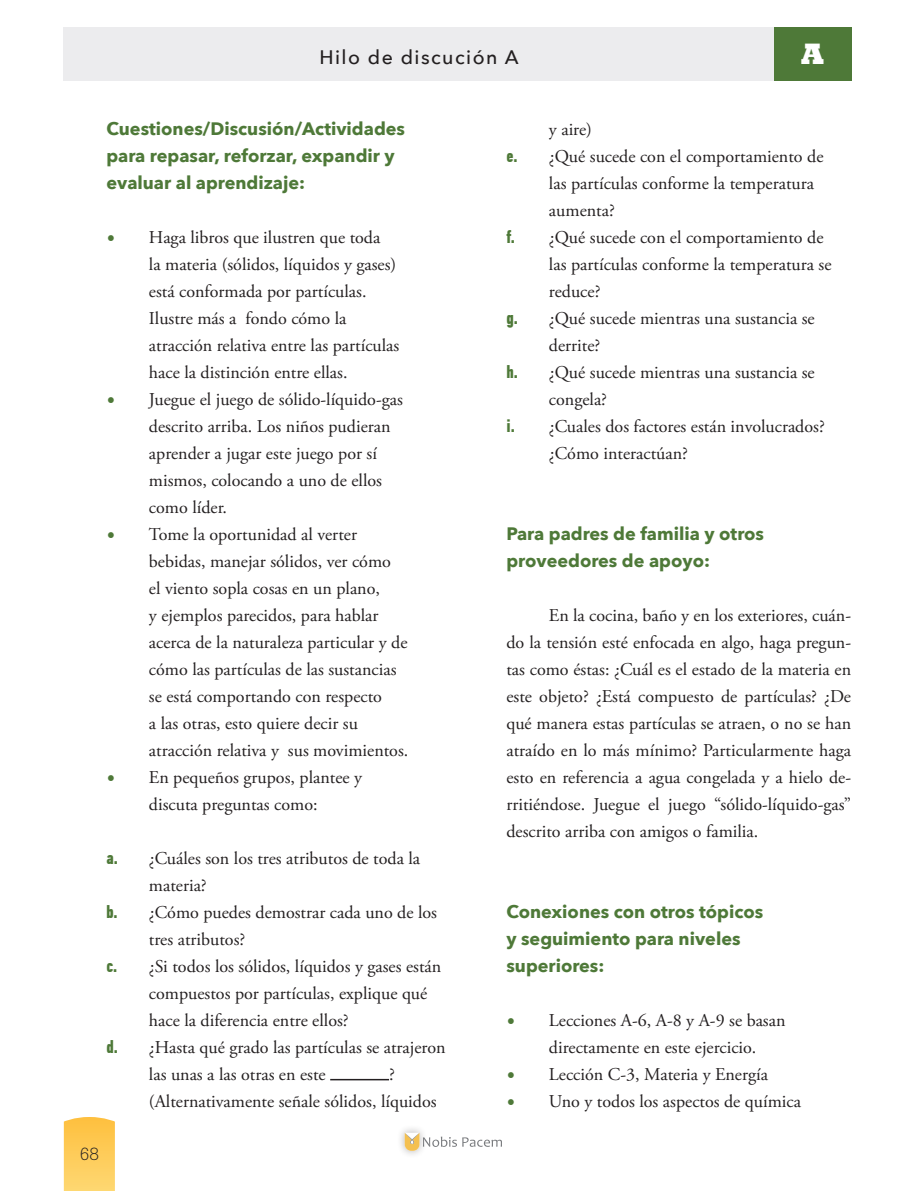
<style>
.page{position:relative;width:915px;height:1191px;background:#fff}
.page>*{position:absolute;margin:0;border:0;box-sizing:border-box;transform-origin:0 0}
.t1{font:800 30px "Rockwell Std";color:#fff}
.t2{font:500 19.5px "Avenir Next";letter-spacing:.075em;color:#231f20}
._02_Cuerpo_de_texto{font:18px/27px "Adobe Garamond Pro";color:#231f20}
._02_Subtítulos{font:700 18px/27px "Avenir Next";color:#4e7938}
.t3{font:300 18px "Rockwell Std";color:#231f20}
.s1{font-family:"PF Din Text Comp Pro";font-weight:700;color:#4e7938}
</style>
<div class="page">
<svg style="left:64px;top:1117px;width:51px;height:74px"></svg>
<div style="left:64px;top:27px;width:709px;height:54px;background:#ececee"></div>
<div style="left:396px;top:1124px;width:31px;height:34px;background:#231f20;opacity:.33"></div>
<svg style="left:404px;top:1132px;width:98px;height:18px"></svg>
<div style="left:773px;top:27px;width:77px;height:54px;background:#4e7938"></div>
<hr style="left:330px;top:1079px;width:59px;height:1px;background:#231f20">
<p class="t2" style="left:319px;top:40px;width:201px">Hilo de discución A</p>
<h1 class="t1" style="left:800px;top:35px;width:24px">A</h1>
<p class="_02_Subtítulos" style="left:106px;top:115px;width:300px">Cuestiones/Discusión/Actividades para repasar, reforzar, expandir y evaluar al aprendizaje:</p>
<p class="_02_Cuerpo_de_texto" style="left:149px;top:224px;width:252px;text-indent:-43px"><span class="s1">•</span> Haga libros que ilustren que toda<br>la materia (sólidos, líquidos y gases) está conformada por partículas.<br>Ilustre más a fondo cómo la atracción relativa entre las partículas hace la distinción entre ellas.</p>
<p class="_02_Cuerpo_de_texto" style="left:149px;top:386px;width:255px;text-indent:-43px"><span class="s1">•</span> Juegue el juego de sólido-líquido-gas descrito arriba. Los niños pudieran aprender a jugar este juego por sí mismos, colocando a uno de ellos como líder.</p>
<p class="_02_Cuerpo_de_texto" style="left:149px;top:521px;width:261px;text-indent:-43px"><span class="s1">•</span> Tome la oportunidad al verter bebidas, manejar sólidos, ver cómo<br>el viento sopla cosas en un plano,<br>y ejemplos parecidos, para hablar acerca de la naturaleza particular y de cómo las partículas de las sustancias se está comportando con respecto<br>a las otras, esto quiere decir su atracción relativa y sus movimientos.</p>
<p class="_02_Cuerpo_de_texto" style="left:106px;top:764px;width:257px;text-align:center"><span class="s1">•</span> En pequeños grupos, plantee y discuta preguntas como:</p>
<p class="_02_Cuerpo_de_texto" style="left:149px;top:845px;width:273px;text-indent:-43px"><span class="s1">a.</span> ¿Cuáles son los tres atributos de toda la materia?</p>
<p class="_02_Cuerpo_de_texto" style="left:149px;top:899px;width:289px;text-indent:-43px"><span class="s1">b.</span> ¿Cómo puedes demostrar cada uno de los tres atributos?</p>
<p class="_02_Cuerpo_de_texto" style="left:149px;top:953px;width:294px;text-indent:-43px"><span class="s1">c.</span> ¿Si todos los sólidos, líquidos y gases están compuestos por partículas, explique qué hace la diferencia entre ellos?</p>
<p class="_02_Cuerpo_de_texto" style="left:149px;top:1034px;width:298px;text-indent:-43px"><span class="s1">d.</span> ¿Hasta qué grado las partículas se atrajeron las unas a las otras en este</p>
<p class="_02_Cuerpo_de_texto" style="left:149px;top:1061px;width:289px;text-indent:240px">? (Alternativamente señale sólidos, líquidos</p>
<p class="t3" style="left:80px;top:1143px;width:21px">68</p>
<p class="_02_Cuerpo_de_texto" style="left:549px;top:116px;width:44px">y aire)</p>
<p class="_02_Cuerpo_de_texto" style="left:549px;top:143px;width:276px;text-indent:-43px"><span class="s1">e.</span> ¿Qué sucede con el comportamiento de las partículas conforme la temperatura aumenta?</p>
<p class="_02_Cuerpo_de_texto" style="left:549px;top:224px;width:284px;text-indent:-43px"><span class="s1">f.</span> ¿Qué sucede con el comportamiento de las partículas conforme la temperatura se reduce?</p>
<p class="_02_Cuerpo_de_texto" style="left:549px;top:305px;width:267px;text-indent:-43px"><span class="s1">g.</span> ¿Qué sucede mientras una sustancia se derrite?</p>
<p class="_02_Cuerpo_de_texto" style="left:549px;top:359px;width:267px;text-indent:-43px"><span class="s1">h.</span> ¿Qué sucede mientras una sustancia se congela?</p>
<p class="_02_Cuerpo_de_texto" style="left:549px;top:413px;width:277px;text-indent:-43px"><span class="s1">i.</span> ¿Cuales dos factores están involucrados? ¿Cómo interactúan?</p>
<p class="_02_Subtítulos" style="left:506px;top:520px;width:259px">Para padres de familia y otros proveedores de apoyo:</p>
<p class="_02_Cuerpo_de_texto" style="left:506px;top:602px;width:346px;text-align:justify;text-indent:43px">En la cocina, baño y en los exteriores, cuán&shy;do la tensión esté enfocada en algo, haga pregun&shy;tas como éstas: ¿Cuál es el estado de la materia en este objeto? ¿Está compuesto de partículas? ¿De qué manera estas partículas se atraen, o no se han atraído en lo más mínimo? Particularmente haga esto en referencia a agua congelada y a hielo de&shy;rritiéndose. Juegue el juego “sólido-líquido-gas” descrito arriba con amigos o familia.</p>
<p class="_02_Subtítulos" style="left:506px;top:898px;width:258px">Conexiones con otros tópicos y seguimiento para niveles superiores:</p>
<p class="_02_Cuerpo_de_texto" style="left:549px;top:1007px;width:238px;text-indent:-43px"><span class="s1">•</span> Lecciones A-6, A-8 y A-9 se basan directamente en este ejercicio.</p>
<p class="_02_Cuerpo_de_texto" style="left:506px;top:1061px;width:263px"><span class="s1">•</span> Lección C-3, Materia y Energía</p>
<p class="_02_Cuerpo_de_texto" style="left:506px;top:1088px;width:296px"><span class="s1">•</span> Uno y todos los aspectos de química</p>
</div>
